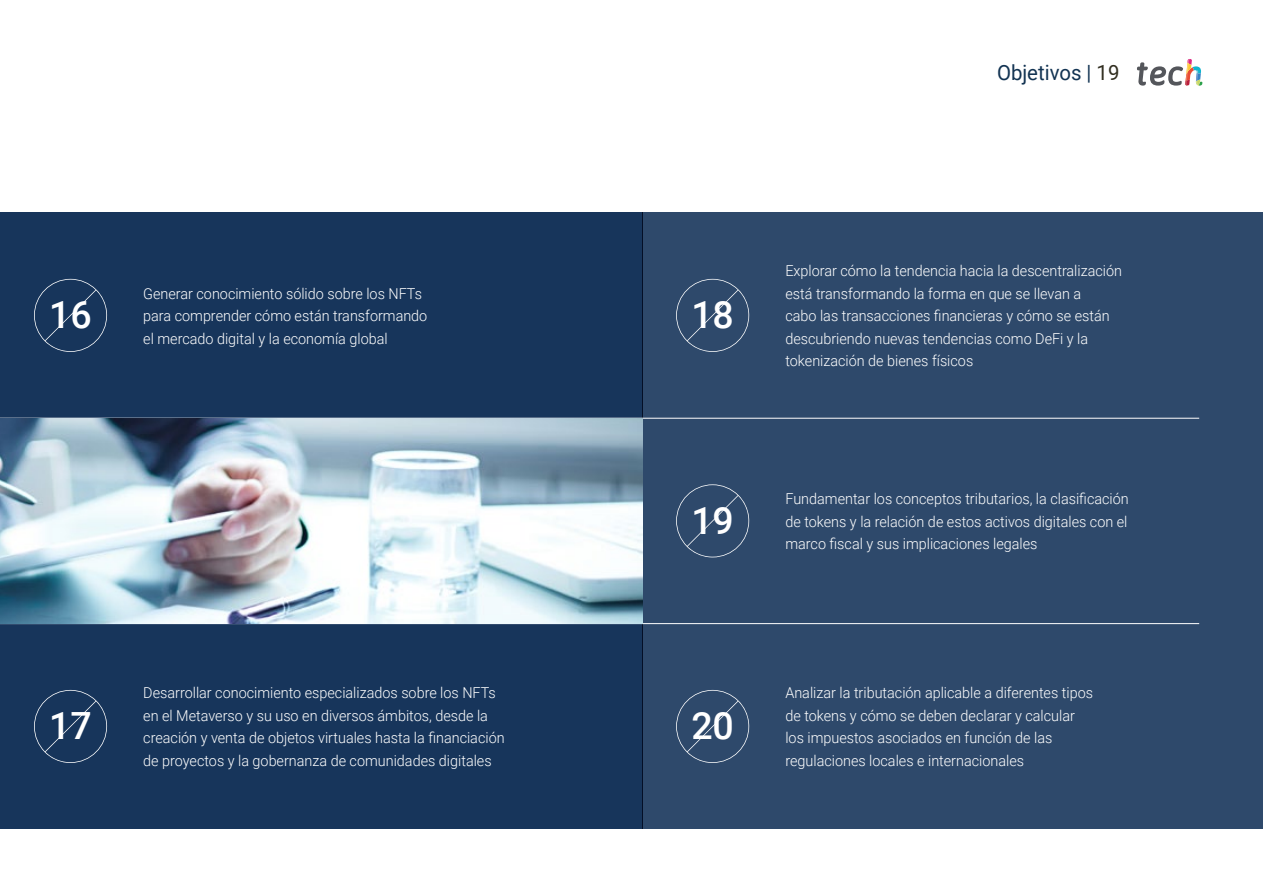
<style>
.page{position:relative;width:1263px;height:893px;background:#fff}
.page>*{position:absolute;margin:0;border:0;box-sizing:border-box;transform-origin:0 0}
.t1{font:500 37.5px "Roboto";color:#fff}
.t2{font:21px "Roboto";color:#123352}
.t3{font:300 15px/22.5px "Roboto";color:#fff;scale:.96 1}
.s1{color:#312e20}
</style>
<div class="page">
<div style="left:0;top:213px;width:642px;height:616px;background:#17355b"></div>
<div style="left:642px;top:213px;width:621px;height:616px;background:#2e496b"></div>
<svg style="left:676px;top:279px;width:73px;height:73px"></svg>
<svg style="left:676px;top:484px;width:73px;height:73px"></svg>
<svg style="left:34px;top:279px;width:73px;height:73px"></svg>
<svg style="left:676px;top:690px;width:73px;height:73px"></svg>
<hr style="left:0;top:418px;width:1199px;height:1px;background:#fff">
<hr style="left:0;top:623px;width:1199px;height:1px;background:#fff">
<img style="left:0;top:418px;width:642px;height:206px">
<svg style="left:34px;top:690px;width:73px;height:73px"></svg>
<svg style="left:1137px;top:59px;width:65px;height:27px"></svg>
<h2 class="t2" style="left:997px;top:57px;width:124px">Objetivos | <span class="s1">19</span></h2>
<h1 class="t1" style="left:49px;top:288px;width:44px">16</h1>
<p class="t3" style="left:143px;top:281px;width:297px">Generar conocimiento sólido sobre los NFTs para comprender cómo están transformando el mercado digital y la economía global</p>
<h1 class="t1" style="left:691px;top:288px;width:44px">18</h1>
<h1 class="t1" style="left:691px;top:494px;width:44px">19</h1>
<p class="t3" style="left:785px;top:259px;width:352px">Explorar cómo la tendencia hacia la descentralización está transformando la forma en que se llevan a<br>cabo las transacciones financieras y cómo se están descubriendo nuevas tendencias como DeFi y la tokenización de bienes físicos</p>
<p class="t3" style="left:785px;top:487px;width:359px;text-align:justify">Fundamentar los conceptos tributarios, la clasificación de tokens y la relación de estos activos digitales con el marco fiscal y sus implicaciones legales</p>
<p class="t3" style="left:143px;top:681px;width:378px">Desarrollar conocimiento especializados sobre los NFTs en el Metaverso y su uso en diversos ámbitos, desde la creación y venta de objetos virtuales hasta la financiación de proyectos y la gobernanza de comunidades digitales</p>
<h1 class="t1" style="left:49px;top:699px;width:44px">17</h1>
<h1 class="t1" style="left:691px;top:699px;width:44px">20</h1>
<p class="t3" style="left:785px;top:681px;width:322px">Analizar la tributación aplicable a diferentes tipos de tokens y cómo se deben declarar y calcular los impuestos asociados en función de las regulaciones locales e internacionales</p>
</div>
